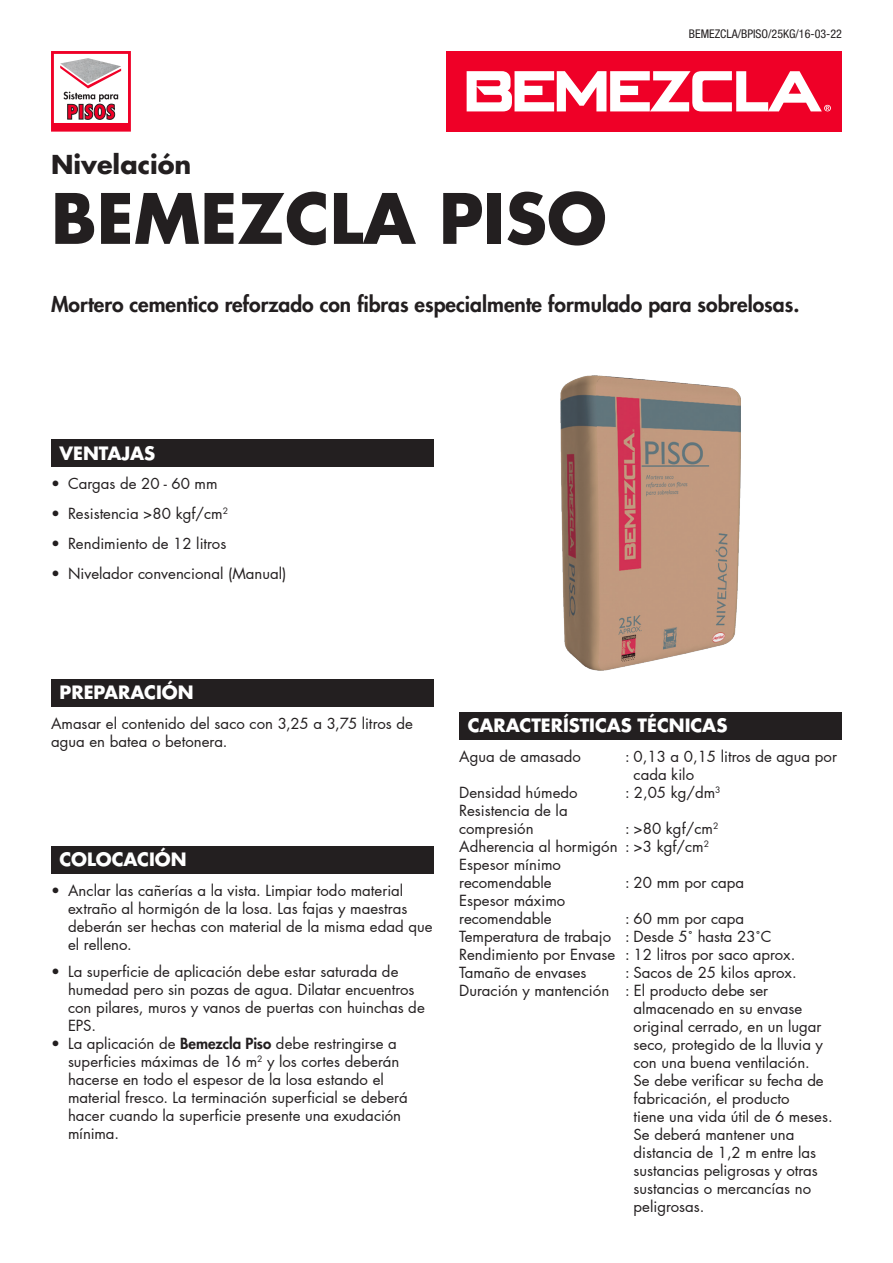
<style>
.page{position:relative;width:893px;height:1263px;background:#fff}
.page>*{position:absolute;margin:0;border:0;box-sizing:border-box;transform-origin:0 0}
.t1{font:700 67.5px "Futura LT Pro";color:#231f20}
.t2{font:700 25.5px "Futura LT Pro";color:#231f20}
.t3{font:800 21px "Futura LT Pro";color:#231f20}
.t4{font:700 18px "Futura LT Pro";color:#fff}
.t5{font:15px/18px "Futura LT Pro";color:#231f20}
.t6{font:condensed 12px "Helvetica Neue LT Std";color:#231f20}
.s1{font-weight:800}
</style>
<div class="page">
<div style="left:51px;top:440px;width:383px;height:27px;background:#231f20"></div>
<div style="left:51px;top:679px;width:383px;height:27px;background:#231f20"></div>
<div style="left:446px;top:51px;width:396px;height:81px;background:#ef0027"></div>
<svg style="left:467px;top:71px;width:364px;height:40px"></svg>
<div style="left:51px;top:846px;width:383px;height:27px;background:#231f20"></div>
<img style="left:561px;top:376px;width:179px;height:294px">
<div style="left:459px;top:712px;width:383px;height:27px;background:#231f20"></div>
<svg style="left:51px;top:51px;width:80px;height:81px"></svg>
<p class="t2" style="left:51px;top:145px;width:142px">Nivelación</p>
<p class="t1" style="left:51px;top:166px;width:557px">BEMEZCLA PISO</p>
<p class="t6" style="left:689px;top:27px;width:154px">BEMEZCLA/BPISO/25KG/16-03-22</p>
<p class="t3" style="left:51px;top:288px;width:750px">Mortero cementico reforzado con fibras especialmente formulado para sobrelosas.</p>
<p class="t4" style="left:60px;top:439px;width:97px">VENTAJAS</p>
<p class="t5" style="left:51px;top:475px;width:168px">• Cargas de 20 - 60 mm</p>
<p class="t5" style="left:51px;top:505px;width:179px">• Resistencia &gt;80 kgf/cm<sup>2</sup></p>
<p class="t5" style="left:51px;top:535px;width:177px">• Rendimiento de 12 litros</p>
<p class="t5" style="left:51px;top:565px;width:237px">• Nivelador convencional (Manual)</p>
<p class="t4" style="left:60px;top:678px;width:136px">PREPARACIÓN</p>
<p class="t5" style="left:51px;top:714px;width:363px">Amasar el contenido del saco con 3,25 a 3,75 litros de agua en batea o betonera.</p>
<p class="t4" style="left:60px;top:845px;width:129px">COLOCACIÓN</p>
<p class="t5" style="left:68px;top:881px;width:366px;text-indent:-17px">• Anclar las cañerías a la vista. Limpiar todo material extraño al hormigón de la losa. Las fajas y maestras deberán ser hechas con material de la misma edad que el relleno.</p>
<p class="t5" style="left:68px;top:962px;width:358px;text-indent:-17px">• La superficie de aplicación debe estar saturada de humedad pero sin pozas de agua. Dilatar encuentros con pilares, muros y vanos de puertas con huinchas de EPS.</p>
<p class="t5" style="left:68px;top:1034px;width:341px;text-indent:-17px">• La aplicación de <span class="s1">Bemezcla Piso</span> debe restringirse a superficies máximas de 16 m<sup>2</sup> y los cortes deberán hacerse en todo el espesor de la losa estando el material fresco. La terminación superficial se deberá hacer cuando la superficie presente una exudación mínima.</p>
<p class="t4" style="left:468px;top:711px;width:261px">CARACTERÍSTICAS TÉCNICAS</p>
<p class="t5" style="left:459px;top:747px;width:123px">Agua de amasado</p>
<p class="t5" style="left:625px;top:747px;width:213px">: 0,13 a 0,15 litros de agua por</p>
<p class="t5" style="left:634px;top:765px;width:62px">cada kilo</p>
<p class="t5" style="left:459px;top:783px;width:120px">Densidad húmedo</p>
<p class="t5" style="left:625px;top:783px;width:97px">: 2,05 kg/dm<sup>3</sup></p>
<p class="t5" style="left:459px;top:801px;width:110px">Resistencia de la</p>
<p class="t5" style="left:459px;top:819px;width:76px">compresión</p>
<p class="t5" style="left:625px;top:819px;width:95px">: &gt;80 kgf/cm<sup>2</sup></p>
<p class="t5" style="left:459px;top:837px;width:251px">Adherencia al hormigón : &gt;3 kgf/cm<sup>2</sup></p>
<p class="t5" style="left:459px;top:855px;width:103px">Espesor mínimo</p>
<p class="t5" style="left:459px;top:873px;width:94px">recomendable</p>
<p class="t5" style="left:625px;top:873px;width:121px">: 20 mm por capa</p>
<p class="t5" style="left:459px;top:891px;width:108px">Espesor máximo</p>
<p class="t5" style="left:459px;top:909px;width:94px">recomendable</p>
<p class="t5" style="left:625px;top:909px;width:121px">: 60 mm por capa</p>
<p class="t5" style="left:459px;top:927px;width:314px">Temperatura de trabajo : Desde 5˚ hasta 23˚C</p>
<p class="t5" style="left:459px;top:945px;width:338px">Rendimiento por Envase : 12 litros por saco aprox.</p>
<p class="t5" style="left:459px;top:963px;width:129px">Tamaño de envases</p>
<p class="t5" style="left:625px;top:963px;width:173px">: Sacos de 25 kilos aprox.</p>
<p class="t5" style="left:459px;top:981px;width:310px">Duración y mantención : El producto debe ser</p>
<p class="t5" style="left:634px;top:999px;width:170px">almacenado en su envase</p>
<p class="t5" style="left:634px;top:1017px;width:189px">original cerrado, en un lugar</p>
<p class="t5" style="left:634px;top:1035px;width:191px">seco, protegido de la lluvia y</p>
<p class="t5" style="left:634px;top:1053px;width:178px">con una buena ventilación.</p>
<p class="t5" style="left:634px;top:1071px;width:192px">Se debe verificar su fecha de</p>
<p class="t5" style="left:634px;top:1089px;width:157px">fabricación, el producto</p>
<p class="t5" style="left:634px;top:1107px;width:201px">tiene una vida útil de 6 meses.</p>
<p class="t5" style="left:634px;top:1125px;width:162px">Se deberá mantener una</p>
<p class="t5" style="left:634px;top:1143px;width:184px">distancia de 1,2 m entre las</p>
<p class="t5" style="left:634px;top:1161px;width:186px">sustancias peligrosas y otras</p>
<p class="t5" style="left:634px;top:1179px;width:179px">sustancias o mercancías no</p>
<p class="t5" style="left:634px;top:1197px;width:72px">peligrosas.</p>
</div>
